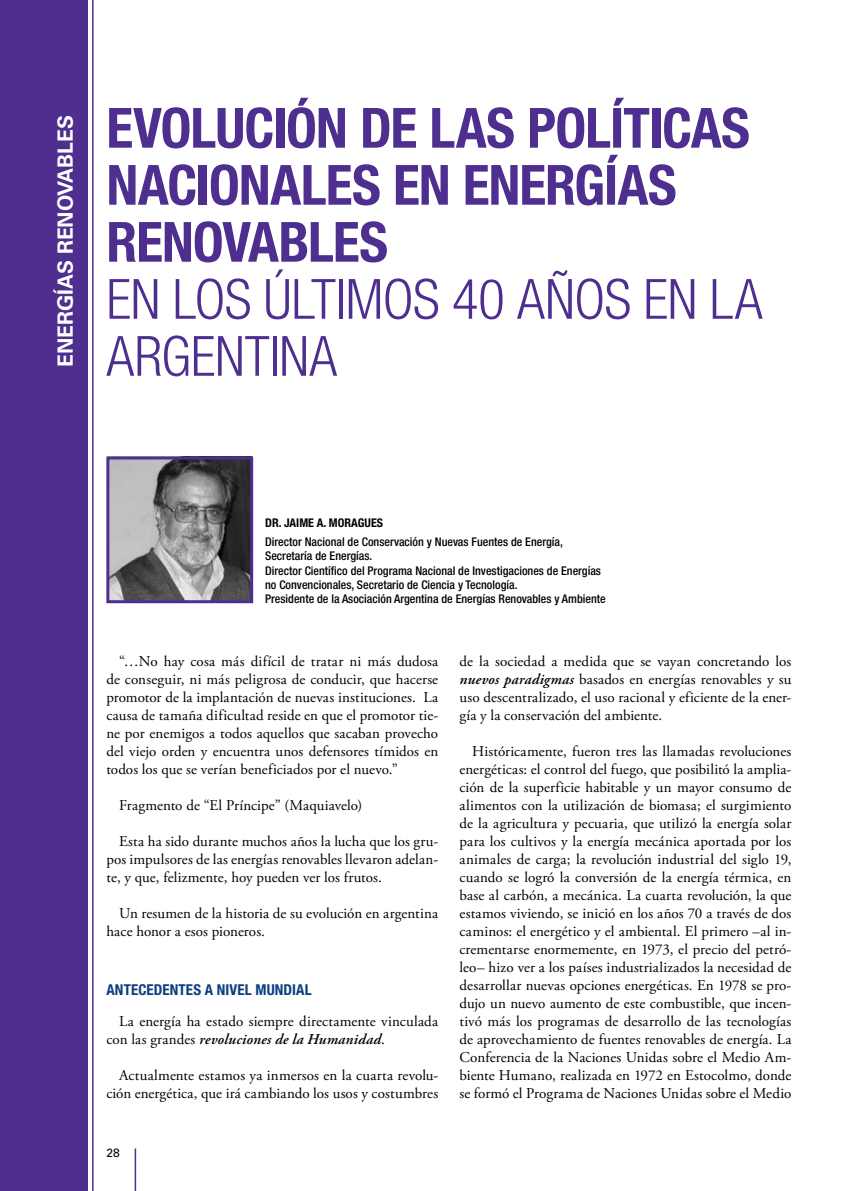
<style>
.page{position:relative;width:851px;height:1191px;background:#fff}
.page>*{position:absolute;margin:0;border:0;box-sizing:border-box;transform-origin:0 0}
.t1{font:700 condensed 55.5px/57px "Helvetica Neue LT Std";letter-spacing:-.015em;color:#4e2f90}
.t2{font:300 condensed 55.5px/57px "Helvetica Neue LT Std";letter-spacing:-.01em;color:#4e2f90}
.t3{font:700 21px "Univers LT Std";color:#fff}
.t4{font:15px/18px "Adobe Garamond Pro";letter-spacing:.005em;color:#000;text-align:justify}
.t5{font:700 condensed 15px "Helvetica Neue LT Std";letter-spacing:.01em;color:#0b3f7e}
.t6{font:500 condensed 12px/14.4px "Helvetica Neue LT Std";color:#000}
.t7{font:700 condensed 12px "Helvetica Neue LT Std";color:#000}
.t8{font:12px "Univers LT Std";color:#000}
.s1{font-weight:600;font-style:italic}
</style>
<div class="page">
<img style="left:110px;top:460px;width:139px;height:139px">
<hr style="left:135px;top:1148px;width:1px;height:43px;background:#4e2f90">
<div style="left:106px;top:456px;width:147px;height:147px;border:3px solid #4e2f90"></div>
<hr style="left:92px;top:0;width:2px;height:1191px;background:#4e2f90">
<div style="left:0;top:0;width:88px;height:1191px;background:#4e2f90"></div>
<h2 class="t3" style="left:53px;top:367px;width:252px;rotate:-90deg">ENERGÍAS RENOVABLES</h2>
<h1 class="t1" style="left:106px;top:99px;width:645px">EVOLUCIÓN DE LAS POLÍTICAS<br>NACIONALES EN ENERG</h1>
<h1 class="t1" style="left:603px;top:156px;width:74px">ÍAS</h1>
<h1 class="t1" style="left:106px;top:213px;width:30px">RENOVAB</h1>
<h1 class="t1" style="left:308px;top:213px;width:82px">LES</h1>
<h1 class="t2" style="left:106px;top:270px;width:657px">EN LOS ÚLTIMOS 40 AÑOS EN LA<br>ARGENTINA</h1>
<p class="t7" style="left:265px;top:515px;width:118px">DR. JAIME A. MORAGUES</p>
<p class="t6" style="left:265px;top:534px;width:342px">Director Nacional de Conservación y Nuevas Fuentes de Energía, Secretaría de Energías.<br>Director Científico del Programa Nacional de Investigaciones de Energías no Convencionales, Secretario de Ciencia y Tecnología.<br>Presidente de la Asociación Argentina de Energías Renovables y Ambiente</p>
<p class="t4" style="left:106px;top:653px;width:333px;text-indent:13px">“…No hay cosa más difícil de tratar ni más dudosa de conseguir, ni más peligrosa de conducir, que hacerse promotor de la implantación de nuevas instituciones. La causa de tamaña dificultad reside en que el promotor tie&shy;ne por enemigos a todos aquellos que sacaban provecho del viejo orden y encuentra unos defensores tímidos en todos los que se verían beneficiados por el nuevo.”</p>
<p class="t4" style="left:119px;top:797px;width:244px">Fragmento de “El Príncipe” (Maquiavelo)</p>
<p class="t4" style="left:106px;top:833px;width:333px;text-indent:13px">Esta ha sido durante muchos años la lucha que los gru&shy;pos impulsores de las energías renovables llevaron adelan&shy;te, y que, felizmente, hoy pueden ver los frutos.</p>
<p class="t4" style="left:106px;top:905px;width:333px;text-indent:13px">Un resumen de la historia de su evolución en argentina hace honor a esos pioneros.</p>
<p class="t5" style="left:106px;top:980px;width:34px">ANTECEDEN</p>
<p class="t5" style="left:178px;top:980px;width:135px">TES A NIVEL MUNDIAL</p>
<p class="t4" style="left:106px;top:1013px;width:333px;text-indent:13px">La energía ha estado siempre directamente vinculada con las grandes <span class="s1">revoluciones de la Humanidad</span>.</p>
<p class="t4" style="left:106px;top:1067px;width:333px;text-align:right">Actualmente estamos ya inmersos en la cuarta revolu&shy;ción energética, que irá cambiando los usos y costumbres</p>
<p class="t8" style="left:106px;top:1145px;width:15px">28</p>
<p class="t4" style="left:459px;top:653px;width:333px">de la sociedad a medida que se vayan concretando los <span class="s1">nuevos paradigmas</span> basados en energías renovables y su uso descentralizado, el uso racional y eficiente de la ener&shy;gía y la conservación del ambiente.</p>
<p class="t4" style="left:459px;top:743px;width:333px;text-indent:13px">Históricamente, fueron tres las llamadas revoluciones energéticas: el control del fuego, que posibilitó la amplia&shy;ción de la superficie habitable y un mayor consumo de alimentos con la utilización de biomasa; el surgimiento de la agricultura y pecuaria, que utilizó la energía solar para los cultivos y la energía mecánica aportada por los animales de carga; la revolución industrial del siglo 19, cuando se logró la conversión de la energía térmica, en base al carbón, a mecánica. La cuarta revolución, la que estamos viviendo, se inició en los años 70 a través de dos caminos: el energético y el ambiental. El primero –al in&shy;crementarse enormemente, en 1973, el precio del petró&shy;leo– hizo ver a los países industrializados la necesidad de desarrollar nuevas opciones energéticas. En 1978 se pro&shy;dujo un nuevo aumento de este combustible, que incen&shy;tivó más los programas de desarrollo de las tecnologías de aprovechamiento de fuentes renovables de energía. La Conferencia de la Naciones Unidas sobre el Medio Am&shy;biente Humano, realizada en 1972 en Estocolmo, donde se formó el Programa de Naciones Unidas sobre el Medio</p>
</div>
